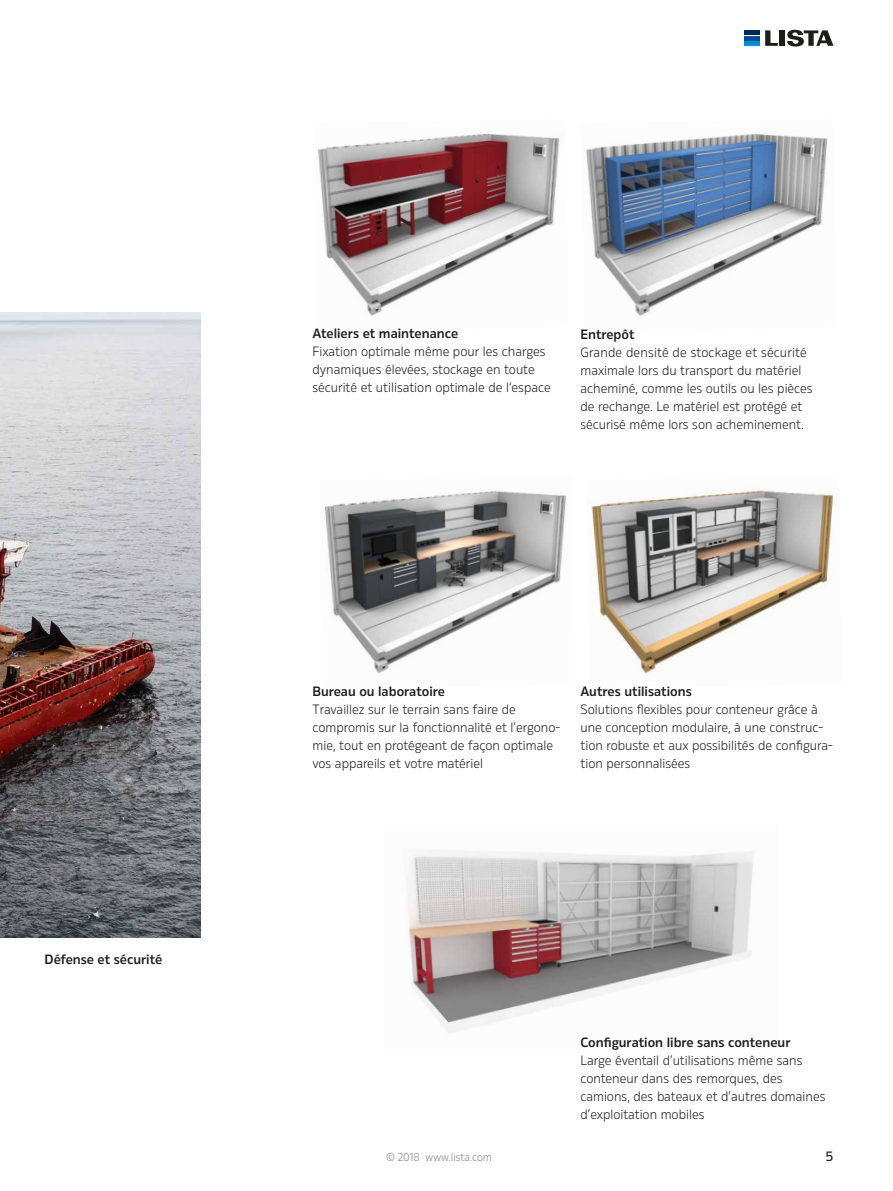
<style>
.page{position:relative;width:893px;height:1191px;background:#fff}
.page>*{position:absolute;margin:0;border:0;box-sizing:border-box;transform-origin:0 0}
.t1{font:300 13.5px/18px "Rleud";color:#1d1d1b}
.t2{font:600 13.5px "Rleud";color:#1d1d1b}
.t3{font:500 13.5px "Rleud";color:#1d1d1b}
.t4{font:300 11.25px "Rleud";color:#878787}
</style>
<div class="page">
<div style="left:744px;top:30px;width:15px;height:5px;background:#002856"></div>
<hr style="left:744px;top:36px;width:15px;height:4px;background:#004f91">
<div style="left:744px;top:41px;width:15px;height:5px;background:#008bd2"></div>
<svg style="left:765px;top:30px;width:13px;height:16px"></svg>
<div style="left:779px;top:30px;width:6px;height:16px;background:#1d1d1b"></div>
<svg style="left:787px;top:30px;width:46px;height:16px"></svg>
<img style="left:325px;top:490px;width:242px;height:183px">
<img style="left:318px;top:133px;width:242px;height:183px">
<img style="left:590px;top:490px;width:246px;height:184px">
<img style="left:407px;top:851px;width:346px;height:182px">
<img style="left:586px;top:133px;width:242px;height:184px">
<img style="left:0;top:313px;width:201px;height:625px">
<p class="t2" style="left:45px;top:949px;width:119px">Défense et sécurité</p>
<p class="t2" style="left:313px;top:324px;width:147px">Ateliers et maintenance</p>
<p class="t1" style="left:313px;top:342px;width:240px">Fixation optimale même pour les charges dynamiques élevées, stockage en toute sécurité et utilisation optimale de l‘espace</p>
<p class="t2" style="left:580px;top:325px;width:56px">Entrepôt</p>
<p class="t1" style="left:580px;top:343px;width:234px">Grande densité de stockage et sécurité maximale lors du transport du matériel acheminé, comme les outils ou les pièces de rechange. Le matériel est protégé et sécurisé même lors son acheminement.</p>
<p class="t2" style="left:313px;top:682px;width:134px">Bureau ou laboratoire</p>
<p class="t1" style="left:313px;top:699px;width:249px">Travaillez sur le terrain sans faire de compromis sur la fonctionnalité et l’ergono&shy;mie, tout en protégeant de façon optimale vos appareils et votre matériel</p>
<p class="t2" style="left:580px;top:682px;width:113px">Autres utilisations</p>
<p class="t1" style="left:580px;top:699px;width:254px">Solutions flexibles pour conteneur grâce à une conception modulaire, à une construc&shy;tion robuste et aux possibilités de configura&shy;tion personnalisées</p>
<p class="t2" style="left:580px;top:1033px;width:212px">Configuration libre sans conteneur</p>
<p class="t1" style="left:580px;top:1051px;width:247px">Large éventail d’utilisations même sans conteneur dans des remorques, des camions, des bateaux et d’autres domaines d’exploitation mobiles</p>
<p class="t4" style="left:386px;top:1150px;width:108px">© 2018 www.lista.com</p>
<p class="t3" style="left:826px;top:1147px;width:9px">5</p>
</div>
